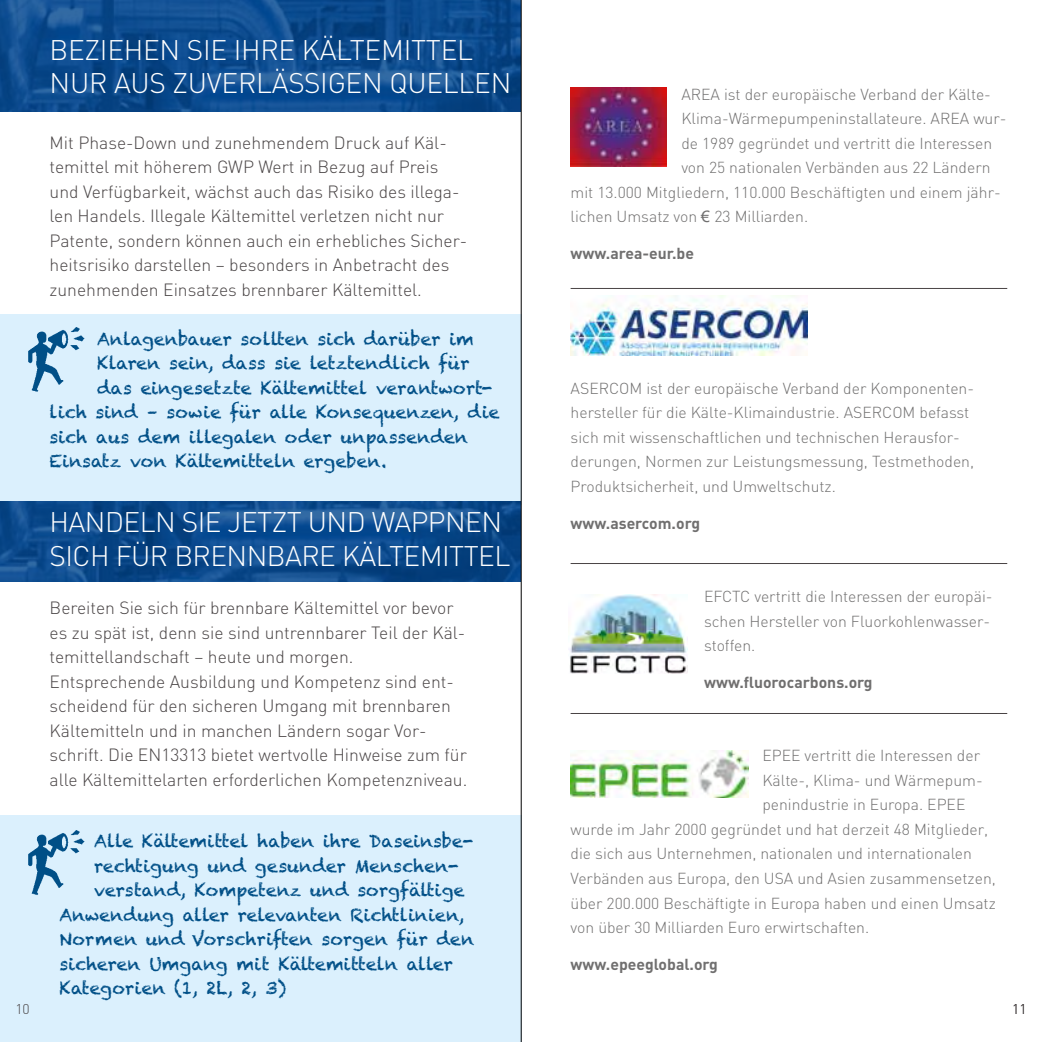
<style>
.page{position:relative;width:1042px;height:1042px;background:#fff}
.page>*{position:absolute;margin:0;border:0;box-sizing:border-box;transform-origin:0 0}
.t1{font:300 28px/33.6px "DIN";letter-spacing:-.02em;color:#fff}
.t2{font:300 17.5px/24.5px "DIN";color:#494445}
.t3{font:17.5px "Chalkduster";color:#004f87}
.t4{font:300 15.75px/24.5px "DIN";color:#706f6f}
.t5{font:700 15.75px "DIN";color:#706f6f}
.t6{font:300 14px "DIN";color:#494445}
.s1{font-family:"Arial";font-weight:400}
</style>
<div class="page">
<div style="left:0;top:314px;width:522px;height:190px;background:#dbf0fd"></div>
<div style="left:0;top:815px;width:522px;height:227px;background:#dbf0fd"></div>
<img style="left:570px;top:88px;width:96px;height:78px">
<img style="left:570px;top:750px;width:178px;height:47px">
<img style="left:569px;top:594px;width:119px;height:79px">
<img style="left:570px;top:295px;width:237px;height:60px">
<hr style="left:570px;top:563px;width:437px;height:1px;background:#494445">
<hr style="left:570px;top:713px;width:437px;height:1px;background:#494445">
<hr style="left:570px;top:288px;width:437px;height:1px;background:#494445">
<svg style="left:0;top:0;width:521px;height:111px;background:#0e4c8e"></svg>
<svg style="left:0;top:501px;width:521px;height:81px;background:#0d4a8c"></svg>
<img style="left:28px;top:830px;width:57px;height:65px">
<img style="left:28px;top:327px;width:57px;height:65px">
<hr style="left:521px;top:0;width:1px;height:1042px;background:#000">
<h1 class="t1" style="left:50px;top:33px;width:463px">BEZIEHEN SIE IHRE KÄLTEMITTEL<br>NUR AUS ZUVERLÄSSIGEN QUELLEN</h1>
<p class="t2" style="left:50px;top:130px;width:419px">Mit Phase-Down und zunehmendem Druck auf Käl&shy;temittel mit höherem GWP Wert in Bezug auf Preis und Verfügbarkeit, wächst auch das Risiko des illega&shy;len Handels. Illegale Kältemittel verletzen nicht nur Patente, sondern können auch ein erhebliches Sicher&shy;heitsrisiko darstellen – besonders in Anbetracht des zunehmenden Einsatzes brennbarer Kältemittel.</p>
<p class="t3" style="left:97px;top:328px;width:378px">Anlagenbauer sollten sich darüber im</p>
<p class="t3" style="left:97px;top:353px;width:374px">Klaren sein, dass sie letztendlich für</p>
<p class="t3" style="left:97px;top:377px;width:397px">das eingesetzte Kältemittel verantwort-</p>
<p class="t3" style="left:50px;top:402px;width:452px">lich sind – sowie für alle Konsequenzen, die</p>
<p class="t3" style="left:50px;top:426px;width:420px">sich aus dem illegalen oder unpassenden</p>
<p class="t3" style="left:50px;top:451px;width:338px">Einsatz von Kältemitteln ergeben.</p>
<h1 class="t1" style="left:50px;top:505px;width:462px">HANDELN SIE JETZT UND WAPPNEN<br>SICH FÜR BRENNBARE KÄLTEMITTEL</h1>
<p class="t2" style="left:50px;top:596px;width:419px">Bereiten Sie sich für brennbare Kältemittel vor bevor es zu spät ist, denn sie sind untrennbarer Teil der Käl&shy;temittellandschaft – heute und morgen.<br>Entsprechende Ausbildung und Kompetenz sind ent&shy;scheidend für den sicheren Umgang mit brennbaren Kältemitteln und in manchen Ländern sogar Vor&shy;schrift. Die EN13313 bietet wertvolle Hinweise zum für alle Kältemittelarten erforderlichen Kompetenzniveau.</p>
<p class="t3" style="left:94px;top:831px;width:381px">Alle Kältemittel haben ihre Daseinsbe-</p>
<p class="t3" style="left:94px;top:855px;width:366px">rechtigung und gesunder Menschen-</p>
<p class="t3" style="left:94px;top:880px;width:372px">verstand, Kompetenz und sorgfältige</p>
<p class="t3" style="left:60px;top:904px;width:406px">Anwendung aller relevanten Richtlinien,</p>
<p class="t3" style="left:60px;top:929px;width:416px">Normen und Vorschriften sorgen für den</p>
<p class="t3" style="left:60px;top:953px;width:395px">sicheren Umgang mit Kältemitteln aller</p>
<p class="t3" style="left:60px;top:978px;width:228px">Kategorien (1, 2L, 2, 3)</p>
<p class="t4" style="left:681px;top:82px;width:311px">AREA ist der europäische Verband der Kälte-</p>
<p class="t4" style="left:681px;top:106px;width:327px">Klima-Wärmepumpeninstallateure. AREA wur-</p>
<p class="t4" style="left:681px;top:131px;width:312px">de 1989 gegründet und vertritt die Interessen</p>
<p class="t4" style="left:681px;top:155px;width:311px">von 25 nationalen Verbänden aus 22 Ländern</p>
<p class="t4" style="left:570px;top:180px;width:432px">mit 13.000 Mitgliedern, 110.000 Beschäftigten und einem jähr-</p>
<p class="t4" style="left:570px;top:204px;width:239px">lichen Umsatz von <span class="s1">€</span> 23 Milliarden.</p>
<p class="t5" style="left:570px;top:243px;width:125px">www.area-eur.be</p>
<p class="t4" style="left:570px;top:376px;width:405px">ASERCOM ist der europäische Verband der Komponenten&shy;hersteller für die Kälte-Klimaindustrie. ASERCOM befasst sich mit wissenschaftlichen und technischen Herausfor&shy;derungen, Normen zur Leistungsmessung, Testmethoden, Produktsicherheit, und Umweltschutz.</p>
<p class="t5" style="left:570px;top:513px;width:131px">www.asercom.org</p>
<p class="t4" style="left:704px;top:584px;width:290px">EFCTC vertritt die Interessen der europäi&shy;schen Hersteller von Fluorkohlenwasser&shy;stoffen.</p>
<p class="t5" style="left:704px;top:672px;width:170px">www.fluorocarbons.org</p>
<p class="t4" style="left:762px;top:743px;width:219px">EPEE vertritt die Interessen der</p>
<p class="t4" style="left:762px;top:768px;width:222px">Kälte-, Klima- und Wärmepum-</p>
<p class="t4" style="left:762px;top:792px;width:205px">penindustrie in Europa. EPEE</p>
<p class="t4" style="left:570px;top:817px;width:419px">wurde im Jahr 2000 gegründet und hat derzeit 48 Mitglieder,</p>
<p class="t4" style="left:570px;top:841px;width:403px">die sich aus Unternehmen, nationalen und internationalen</p>
<p class="t4" style="left:570px;top:866px;width:427px">Verbänden aus Europa, den USA und Asien zusammensetzen,</p>
<p class="t4" style="left:570px;top:890px;width:427px">über 200.000 Beschäftigte in Europa haben und einen Umsatz</p>
<p class="t4" style="left:570px;top:915px;width:300px">von über 30 Milliarden Euro erwirtschaften.</p>
<p class="t5" style="left:570px;top:954px;width:149px">www.epeeglobal.org</p>
<p class="t6" style="left:15px;top:1000px;width:16px">10</p>
<p class="t6" style="left:1012px;top:1000px;width:16px">11</p>
</div>
